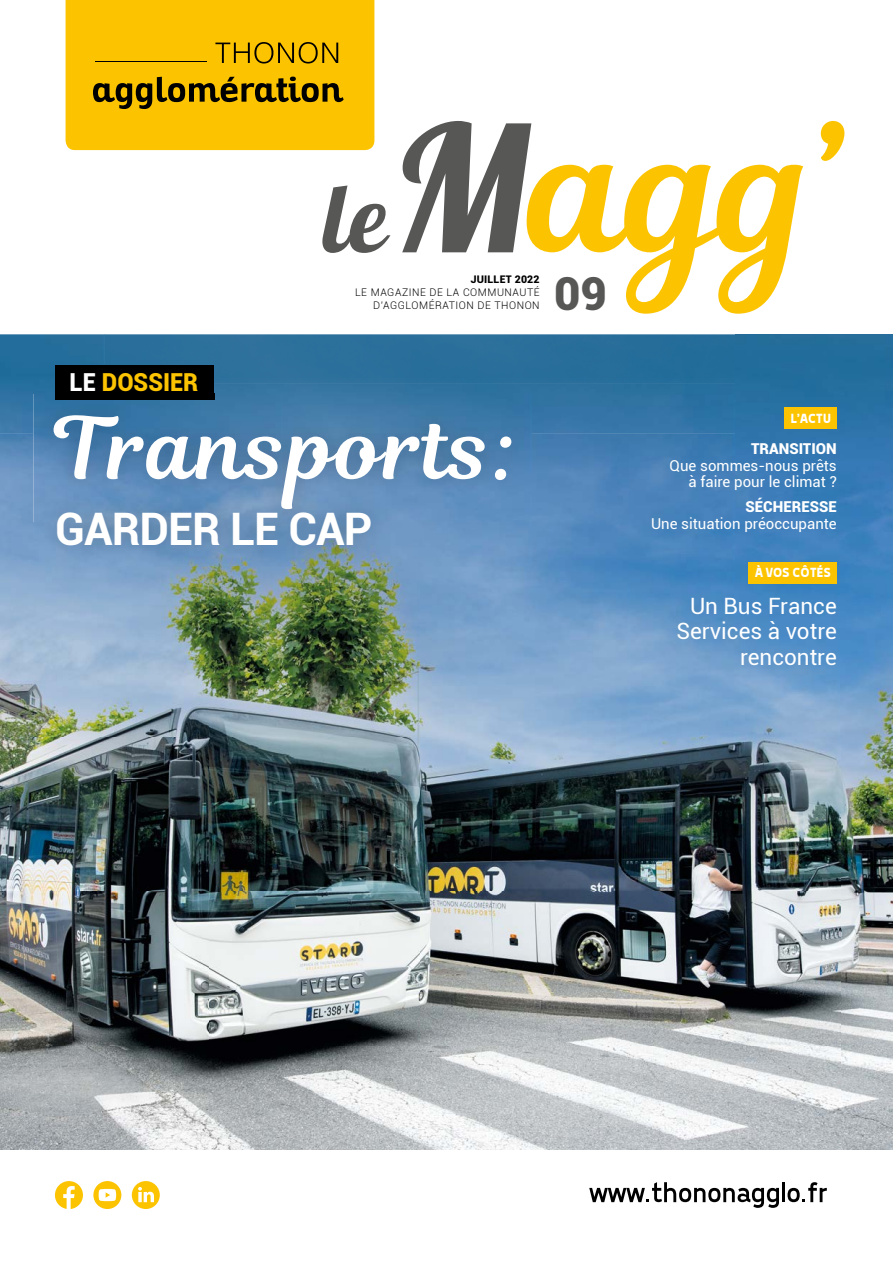
<style>
.page{position:relative;width:893px;height:1263px;background:#fff}
.page>*{position:absolute;margin:0;border:0;box-sizing:border-box;transform-origin:0 0}
.t1{font:175.2px "Magnolia Script";color:#fcc400}
.t2{font:85.35px "Magnolia Script";letter-spacing:.02em;color:#fff}
.t3{font:900 45.6px "Roboto";color:#575756}
.t4{font:700 44.85px "Roboto";letter-spacing:-.02em;color:#fff}
.t5{font:900 24.75px "Roboto";color:#fcc400;scale:.95 1}
.t6{font:22.5px/25.5px "Roboto";color:#fff;text-align:right}
.t7{font:15px/16.5px "Roboto";color:#fff;text-align:right}
.t8{font:900 15px "Roboto";color:#fff}
.t9{font:700 13.5px "Tepeno Sans";color:#fff}
.t10{font:300 10.5px/12.6px "Roboto";letter-spacing:.05em;color:#000;text-align:right}
.t11{font:900 10.5px "Roboto";letter-spacing:.02em;color:#000}
.s1{font-family:"Lobster 1.4";font-size:95.4px;color:#575756}
.s2{font-family:"Lobster 1.4";color:#575756}
.s3{color:#fff}
</style>
<div class="page">
<img style="left:0;top:583px;width:893px;height:567px">
<div style="left:66px;top:0;width:308px;height:150px;background:#fcc400"></div>
<svg style="left:93px;top:77px;width:251px;height:32px;background:#a47f00"></svg>
<hr style="left:95px;top:62px;width:111px;height:1px;background:#000">
<svg style="left:215px;top:42px;width:123px;height:22px;background:#c49800"></svg>
<svg style="left:589px;top:1182px;width:190px;height:26px"></svg>
<hr style="left:782px;top:1182px;width:3px;height:20px;background:#000">
<svg style="left:787px;top:1182px;width:40px;height:20px"></svg>
<svg style="left:93px;top:1181px;width:28px;height:28px"></svg>
<svg style="left:132px;top:1181px;width:28px;height:28px"></svg>
<svg style="left:55px;top:1181px;width:28px;height:28px"></svg>
<img style="left:0;top:334px;width:105px;height:99px">
<div style="left:105px;top:334px;width:630px;height:50px;background:#2a6f9b"></div>
<img style="left:735px;top:334px;width:158px;height:249px">
<img style="left:214px;top:384px;width:522px;height:49px">
<img style="left:0;top:433px;width:52px;height:150px">
<img style="left:525px;top:433px;width:211px;height:150px">
<img style="left:52px;top:565px;width:473px;height:18px">
<div style="left:55px;top:365px;width:159px;height:34px;background:#000"></div>
<img style="left:33px;top:394px;width:498px;height:171px">
<div style="left:785px;top:407px;width:52px;height:22px;background:#fcc400"></div>
<div style="left:748px;top:562px;width:89px;height:22px;background:#fcc400"></div>
<h1 class="t1" style="left:323px;top:62px;width:523px"><span class="s1">le</span><span class="s2">M</span>agg’</h1>
<p class="t11" style="left:471px;top:272px;width:71px">JUILLET 2022</p>
<p class="t10" style="left:355px;top:286px;width:186px">LE MAGAZINE DE LA COMMUNAUTÉ<br>D’AGGLOMÉRATION DE THONON</p>
<h3 class="t3" style="left:554px;top:262px;width:54px">09</h3>
<h3 class="t5" style="left:70px;top:365px;width:137px"><span class="s3">LE</span> DOSSIER</h3>
<h2 class="t2" style="left:55px;top:386px;width:463px">Transports:</h2>
<h3 class="t4" style="left:55px;top:497px;width:318px">GARDER LE CAP</h3>
<p class="t9" style="left:790px;top:410px;width:42px">L'ACTU</p>
<p class="t8" style="left:751px;top:438px;width:87px">TRANSITION</p>
<p class="t7" style="left:670px;top:456px;width:169px">Que sommes-nous prêts à faire pour le climat ?</p>
<p class="t8" style="left:746px;top:496px;width:93px">SÉCHERESSE</p>
<p class="t7" style="left:651px;top:514px;width:187px">Une situation préoccupante</p>
<p class="t9" style="left:755px;top:565px;width:77px">À VOS CÔTÉS</p>
<h3 class="t6" style="left:676px;top:592px;width:162px">Un Bus France<br>Services à votre rencontre</h3>
</div>
